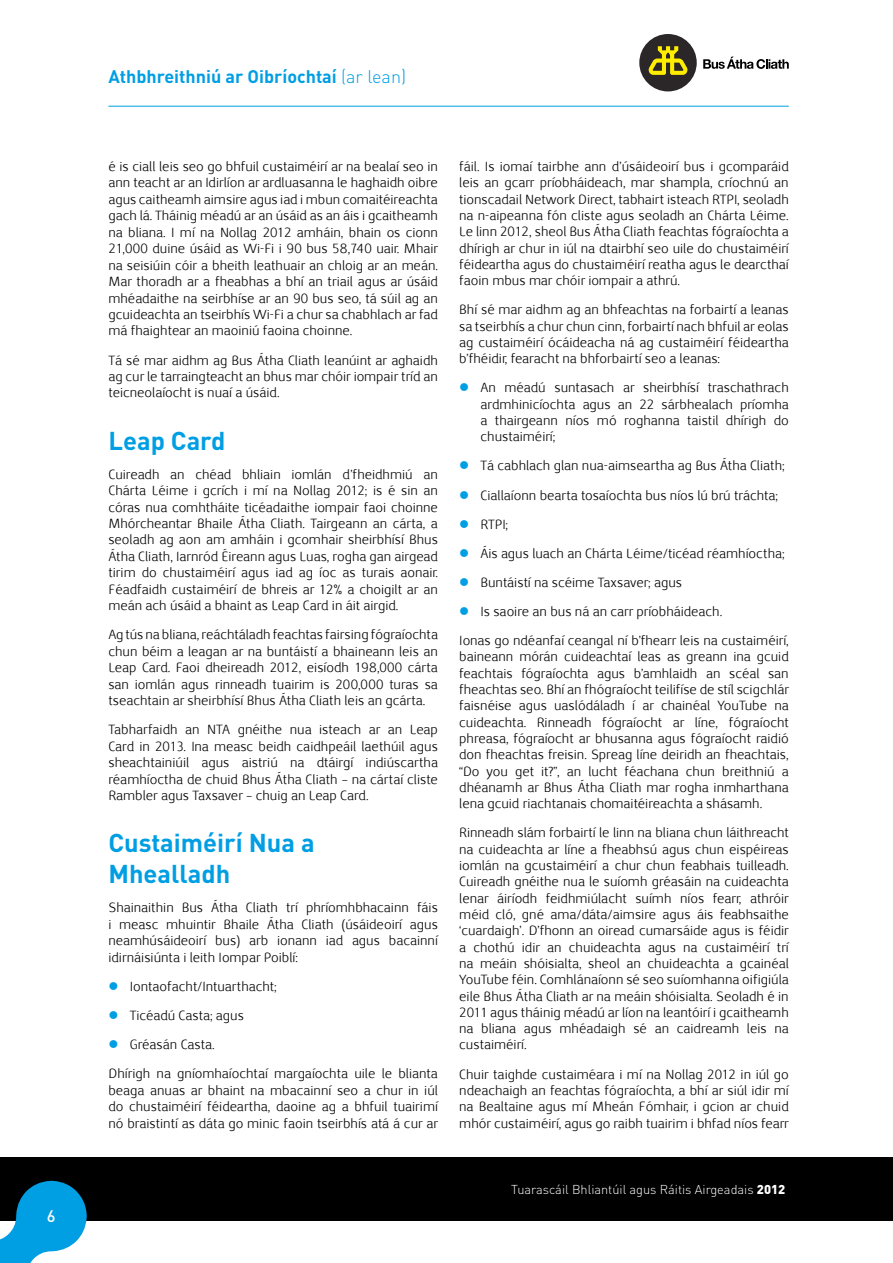
<style>
.page{position:relative;width:893px;height:1263px;background:#fff}
.page>*{position:absolute;margin:0;border:0;box-sizing:border-box;transform-origin:0 0}
.t1{font:700 25.5px/30.9px "DIN";color:#009ee3}
.t2{font:700 18px "DIN";color:#009ee3}
.t3{font:500 16.5px "DIN";color:#fff}
.t4{font:13.5px/16.4px "Nexus Sans";color:#000;text-align:justify}
.t5{font:300 12.75px "DIN";color:#fff}
.s1{font-weight:300}
.s2{color:#009ee3}
.s3{font-weight:900}
</style>
<div class="page">
<div style="left:0;top:1157px;width:893px;height:63px;background:#000"></div>
<svg style="left:0;top:1181px;width:87px;height:82px"></svg>
<hr style="left:108px;top:106px;width:681px;height:1px;background:#009ee3">
<div style="left:639px;top:34px;width:58px;height:57px;background:#2b2627;border-radius:50%"></div>
<svg style="left:648px;top:46px;width:40px;height:29px"></svg>
<svg style="left:703px;top:57px;width:86px;height:12px"></svg>
<p class="t3" style="left:47px;top:1205px;width:10px">6</p>
<h2 class="t2" style="left:108px;top:65px;width:299px">Athbhreithniú ar Oibríochtaí <span class="s1">(ar lean)</span></h2>
<p class="t4" style="left:108px;top:158px;width:331px">é is ciall leis seo go bhfuil custaiméirí ar na bealaí seo in ann teacht ar an Idirlíon ar ardluasanna le haghaidh oibre agus caitheamh aimsire agus iad i mbun comaitéireachta gach lá. Tháinig méadú ar an úsáid as an áis i gcaitheamh na bliana. I mí na Nollag 2012 amháin, bhain os cionn 21,000 duine úsáid as Wi-Fi i 90 bus 58,740 uair. Mhair na seisiúin cóir a bheith leathuair an chloig ar an meán.<br>Mar thoradh ar a fheabhas a bhí an triail agus ar úsáid mhéadaithe na seirbhíse ar an 90 bus seo, tá súil ag an gcuideachta an tseirbhís Wi-Fi a chur sa chabhlach ar fad má fhaightear an maoiniú faoina choinne.</p>
<p class="t4" style="left:108px;top:352px;width:331px">Tá sé mar aidhm ag Bus Átha Cliath leanúint ar aghaidh ag cur le tarraingteacht an bhus mar chóir iompair tríd an teicneolaíocht is nuaí a úsáid.</p>
<h1 class="t1" style="left:108px;top:424px;width:118px">Leap Card</h1>
<p class="t4" style="left:108px;top:466px;width:331px">Cuireadh an chéad bhliain iomlán d’fheidhmiú an Chárta Léime i gcrích i mí na Nollag 2012; is é sin an córas nua comhtháite ticéadaithe iompair faoi choinne Mhórcheantar Bhaile Átha Cliath. Tairgeann an cárta, a seoladh ag aon am amháin i gcomhair sheirbhísí Bhus Átha Cliath, Iarnród Éireann agus Luas, rogha gan airgead tirim do chustaiméirí agus iad ag íoc as turais aonair.<br>Féadfaidh custaiméirí de bhreis ar 12% a choigilt ar an meán ach úsáid a bhaint as Leap Card in áit airgid.</p>
<p class="t4" style="left:108px;top:626px;width:331px">Ag tús na bliana, reáchtáladh feachtas fairsing fógraíochta chun béim a leagan ar na buntáistí a bhaineann leis an Leap Card. Faoi dheireadh 2012, eisíodh 198,000 cárta san iomlán agus rinneadh tuairim is 200,000 turas sa tseachtain ar sheirbhísí Bhus Átha Cliath leis an gcárta.</p>
<p class="t4" style="left:108px;top:721px;width:331px">Tabharfaidh an NTA gnéithe nua isteach ar an Leap Card in 2013. Ina measc beidh caidhpeáil laethúil agus sheachtainiúil agus aistriú na dtáirgí indiúscartha réamhíoctha de chuid Bhus Átha Cliath – na cártaí cliste Rambler agus Taxsaver – chuig an Leap Card.</p>
<h1 class="t1" style="left:108px;top:826px;width:208px">Custaiméirí Nua a<br>Mhealladh</h1>
<p class="t4" style="left:108px;top:899px;width:331px">Shainaithin Bus Átha Cliath trí phríomhbhacainn fáis i measc mhuintir Bhaile Átha Cliath (úsáideoirí agus neamhúsáideoirí bus) arb ionann iad agus bacainní idirnáisiúnta i leith Iompar Poiblí:</p>
<p class="t4" style="left:108px;top:978px;width:170px"><span class="s2">●</span> Iontaofacht/Intuarthacht;</p>
<p class="t4" style="left:108px;top:1007px;width:137px"><span class="s2">●</span> Ticéadú Casta; agus</p>
<p class="t4" style="left:108px;top:1030px;width:331px;line-height:29.2px"><span class="s2">●</span> Gréasán Casta.<br>Dhírigh na gníomhaíochtaí margaíochta uile le blianta</p>
<p class="t4" style="left:108px;top:1082px;width:331px">beaga anuas ar bhaint na mbacainní seo a chur in iúl do chustaiméirí féideartha, daoine ag a bhfuil tuairimí nó braistintí as dáta go minic faoin tseirbhís atá á cur ar</p>
<p class="t4" style="left:459px;top:158px;width:331px">fáil. Is iomaí tairbhe ann d’úsáideoirí bus i gcomparáid leis an gcarr príobháideach, mar shampla, críochnú an tionscadail Network Direct, tabhairt isteach RTPI, seoladh na n-aipeanna fón cliste agus seoladh an Chárta Léime.<br>Le linn 2012, sheol Bus Átha Cliath feachtas fógraíochta a dhírigh ar chur in iúl na dtairbhí seo uile do chustaiméirí féideartha agus do chustaiméirí reatha agus le dearcthaí faoin mbus mar chóir iompair a athrú.</p>
<p class="t4" style="left:459px;top:302px;width:331px">Bhí sé mar aidhm ag an bhfeachtas na forbairtí a leanas sa tseirbhís a chur chun cinn, forbairtí nach bhfuil ar eolas ag custaiméirí ócáideacha ná ag custaiméirí féideartha b’fhéidir, fearacht na bhforbairtí seo a leanas:</p>
<p class="t4" style="left:480px;top:380px;width:310px;text-indent:-21px"><span class="s2">●</span> An méadú suntasach ar sheirbhísí traschathrach ardmhinicíochta agus an 22 sárbhealach príomha a thairgeann níos mó roghanna taistil dhírigh do chustaiméirí;</p>
<p class="t4" style="left:459px;top:458px;width:327px"><span class="s2">●</span> Tá cabhlach glan nua-aimseartha ag Bus Átha Cliath;</p>
<p class="t4" style="left:459px;top:487px;width:320px"><span class="s2">●</span> Ciallaíonn bearta tosaíochta bus níos lú brú tráchta;</p>
<p class="t4" style="left:459px;top:516px;width:50px"><span class="s2">●</span> RTPI;</p>
<p class="t4" style="left:459px;top:545px;width:327px"><span class="s2">●</span> Áis agus luach an Chárta Léime/ticéad réamhíoctha;</p>
<p class="t4" style="left:459px;top:574px;width:224px"><span class="s2">●</span> Buntáistí na scéime Taxsaver; agus</p>
<p class="t4" style="left:459px;top:597px;width:331px;line-height:29.1px"><span class="s2">●</span> Is saoire an bus ná an carr príobháideach.<br>Ionas go ndéanfaí ceangal ní b’fhearr leis na custaiméirí,</p>
<p class="t4" style="left:459px;top:648px;width:331px">baineann mórán cuideachtaí leas as greann ina gcuid feachtais fógraíochta agus b’amhlaidh an scéal san fheachtas seo. Bhí an fhógraíocht teilifíse de stíl scigchlár faisnéise agus uaslódáladh í ar chainéal YouTube na cuideachta. Rinneadh fógraíocht ar líne, fógraíocht phreasa, fógraíocht ar bhusanna agus fógraíocht raidió don fheachtas freisin. Spreag líne deiridh an fheachtais, “Do you get it?”, an lucht féachana chun breithniú a dhéanamh ar Bhus Átha Cliath mar rogha inmharthana lena gcuid riachtanais chomaitéireachta a shásamh.</p>
<p class="t4" style="left:459px;top:824px;width:331px">Rinneadh slám forbairtí le linn na bliana chun láithreacht na cuideachta ar líne a fheabhsú agus chun eispéireas iomlán na gcustaiméirí a chur chun feabhais tuilleadh.<br>Cuireadh gnéithe nua le suíomh gréasáin na cuideachta lenar áiríodh feidhmiúlacht suímh níos fearr, athróir méid cló, gné ama/dáta/aimsire agus áis feabhsaithe ‘cuardaigh’. D’fhonn an oiread cumarsáide agus is féidir a chothú idir an chuideachta agus na custaiméirí trí na meáin shóisialta, sheol an chuideachta a gcainéal YouTube féin. Comhlánaíonn sé seo suíomhanna oifigiúla eile Bhus Átha Cliath ar na meáin shóisialta. Seoladh é in 2011 agus tháinig méadú ar líon na leantóirí i gcaitheamh na bliana agus mhéadaigh sé an caidreamh leis na custaiméirí.</p>
<p class="t4" style="left:459px;top:1066px;width:331px">Chuir taighde custaiméara i mí na Nollag 2012 in iúl go ndeachaigh an feachtas fógraíochta, a bhí ar siúl idir mí na Bealtaine agus mí Mheán Fómhair, i gcion ar chuid mhór custaiméirí, agus go raibh tuairim i bhfad níos fearr</p>
<p class="t5" style="left:511px;top:1182px;width:276px">Tuarascáil Bhliantúil agus Ráitis Airgeadais <span class="s3">2012</span></p>
</div>
